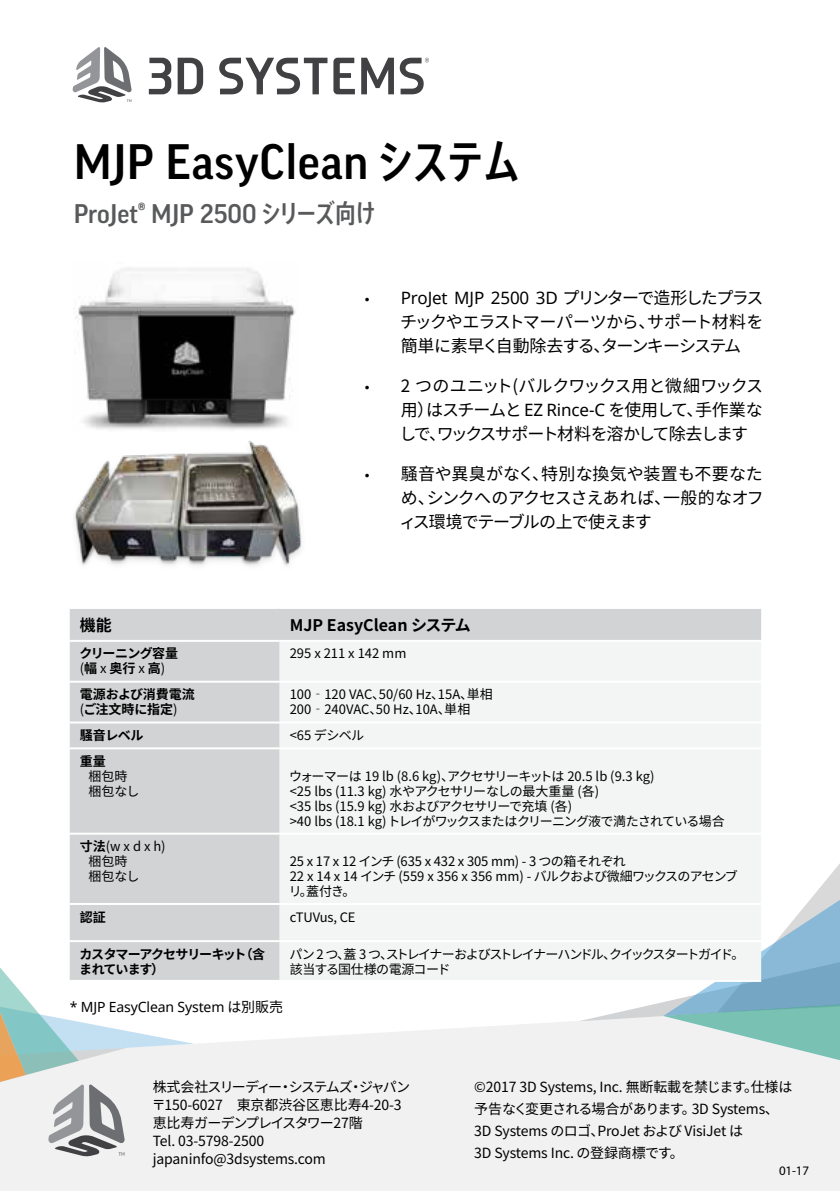
<style>
.page{position:relative;width:840px;height:1191px;background:#fff}
.page>*{position:absolute;margin:0;border:0;box-sizing:border-box;transform-origin:0 0}
.t1{font:500 48px "Good Pro";letter-spacing:.01em;color:#000}
.t2{font:500 26px "Good Pro";color:#58595b}
.t3{font:17px/24px "Noto Sans CJ Ksc";letter-spacing:-.055em;color:#000;text-align:justify}
.t4{font:17px "Noto Sans";letter-spacing:-.01em;color:#000}
.t5{font:700 16px "Noto Sans CJ Ksc";color:#000}
.t6{font:14px/18px "Noto Sans CJ Ksc";letter-spacing:-.01em;color:#000}
.t7{font:14px "Noto Sans";letter-spacing:-.01em;color:#000}
.t8{font:13px/15px "Noto Sans CJ Ksc";letter-spacing:-.06em;color:#000}
.t9{font:13px/15px "Noto Sans CJ Ksc";letter-spacing:-.04em;color:#000}
.t10{font:13px/15px "Noto Sans CJ Ksc";color:#000}
.t11{font:13px/15px "Noto Sans CJ Ksc";letter-spacing:-.105em;color:#000}
.t12{font:700 13px/15px "Noto Sans CJ Ksc";letter-spacing:-.045em;color:#000}
.t13{font:700 13px/15px "Noto Sans CJ Ksc";letter-spacing:-.085em;color:#000}
.t14{font:700 13px/15px "Noto Sans CJ Ksc";color:#000}
.t15{font:13px "Noto Sans CJ Ksc";letter-spacing:-.01em;color:#000}
.t16{font:13px "Myriad Pro";color:#000}
.s1{font-family:"Axis Cond Std"}
.s2{font-family:"Myriad Pro"}
.s3{font-family:"Noto Sans CJ Ksc"}
.s4{font-family:"Noto Sans"}
.s5{font-weight:400}
.s6{font-weight:700}
</style>
<div class="page">
<div style="left:0;top:1021px;width:839px;height:170px;background:#f1f1f2"></div>
<svg style="left:578px;top:819px;width:261px;height:250px"></svg>
<img style="left:74px;top:441px;width:228px;height:125px">
<img style="left:75px;top:268px;width:221px;height:162px">
<svg style="left:177px;top:58px;width:26px;height:36px"></svg>
<svg style="left:73px;top:47px;width:59px;height:55px"></svg>
<svg style="left:333px;top:58px;width:22px;height:36px"></svg>
<svg style="left:361px;top:58px;width:68px;height:36px"></svg>
<svg style="left:149px;top:58px;width:22px;height:36px"></svg>
<svg style="left:219px;top:58px;width:108px;height:36px"></svg>
<svg style="left:0;top:926px;width:194px;height:230px"></svg>
<div style="left:70px;top:609px;width:690px;height:371px;background:#d1d3d4"></div>
<div style="left:279px;top:642px;width:481px;height:338px;background:#f3f4f4"></div>
<hr style="left:70px;top:640px;width:209px;height:2px;background:#fff">
<hr style="left:70px;top:680px;width:209px;height:2px;background:#fff">
<hr style="left:279px;top:680px;width:481px;height:2px;background:#fff">
<hr style="left:70px;top:721px;width:209px;height:2px;background:#fff">
<hr style="left:279px;top:721px;width:481px;height:2px;background:#fff">
<hr style="left:70px;top:747px;width:209px;height:2px;background:#fff">
<hr style="left:279px;top:747px;width:481px;height:2px;background:#fff">
<hr style="left:70px;top:832px;width:209px;height:2px;background:#fff">
<hr style="left:279px;top:832px;width:481px;height:2px;background:#fff">
<hr style="left:70px;top:903px;width:209px;height:2px;background:#fff">
<hr style="left:279px;top:903px;width:481px;height:2px;background:#fff">
<hr style="left:70px;top:940px;width:209px;height:2px;background:#fff">
<hr style="left:279px;top:940px;width:481px;height:2px;background:#fff">
<hr style="left:70px;top:980px;width:209px;height:2px;background:#fff">
<hr style="left:279px;top:980px;width:481px;height:2px;background:#fff">
<hr style="left:279px;top:640px;width:481px;height:2px;background:#fff">
<h1 class="t1" style="left:74px;top:134px;width:447px">MJP EasyClean <span class="s1">システム</span></h1>
<h2 class="t2" style="left:74px;top:199px;width:303px">ProJet® MJP 2500 <span class="s1">シリーズ向け</span></h2>
<p class="t4" style="left:364px;top:286px;width:400px"><span class="s2">•</span> ProJet MJP 2500 3D <span class="s3">プリンターで造形したプラス</span></p>
<p class="t3" style="left:400px;top:310px;width:364px">チックやエラストマーパーツから、サポート材料を簡単に素早く自動除去する、ターンキーシステム</p>
<p class="t3" style="left:399px;top:374px;width:365px;text-indent:-35px"><span class="s2">•</span> 2 つのユニット(バルクワックス用と微細ワックス用）はスチームと<span class="s4">EZ Rince-C</span> を使用して、手作業なしで、ワックスサポート材料を溶かして除去します</p>
<p class="t3" style="left:399px;top:462px;width:365px;text-indent:-35px"><span class="s2">•</span> 騒音や異臭がなく、特別な換気や装置も不要なため、シンクへのアクセスさえあれば、一般的なオフィス環境でテーブルの上で使えます</p>
<p class="t5" style="left:80px;top:616px;width:33px">機能</p>
<p class="t5" style="left:289px;top:616px;width:182px">MJP EasyClean システム</p>
<p class="t12" style="left:79px;top:646px;width:100px">クリーニング容量<span class="s5">(</span>幅 <span class="s5">x</span> 奥行 <span class="s5">x</span> 高<span class="s5">)</span></p>
<p class="t10" style="left:289px;top:646px;width:118px">295 x 211 x 142 mm</p>
<p class="t14" style="left:80px;top:687px;width:116px">電源および消費電流<span class="s5">(</span>ご注文時に指定<span class="s5">)</span></p>
<p class="t10" style="left:289px;top:687px;width:204px">100‐120 VAC、50/60 Hz、15A、単相<br>200‐240VAC、50 Hz、10A、単相</p>
<p class="t12" style="left:80px;top:728px;width:65px">騒音レベル</p>
<p class="t9" style="left:289px;top:728px;width:76px">&lt;65 デシベル</p>
<p class="t12" style="left:80px;top:754px;width:27px">重量</p>
<p class="t9" style="left:88px;top:769px;width:52px">梱包時梱包なし</p>
<p class="t8" style="left:289px;top:769px;width:436px">ウォーマーは 19 lb (8.6 kg)、アクセサリーキットは 20.5 lb (9.3 kg)<br>&lt;25 lbs (11.3 kg) 水やアクセサリーなしの最大重量 (各)<br>&lt;35 lbs (15.9 kg) 水およびアクセサリーで充填 (各)<br>&gt;40 lbs (18.1 kg) トレイがワックスまたはクリーニング液で満たされている場合</p>
<p class="t9" style="left:88px;top:839px;width:79px;text-indent:-9px"><span class="s6">寸法</span>(w x d x h)梱包時<br>梱包なし</p>
<p class="t9" style="left:288px;top:854px;width:450px">25 x 17 x 12 インチ (635 x 432 x 305 mm) - 3 つの箱それぞれ<br>22 x 14 x 14 インチ (559 x 356 x 356 mm) - バルクおよび微細ワックスのアセンブリ。蓋付き。</p>
<p class="t12" style="left:80px;top:909px;width:27px">認証</p>
<p class="t15" style="left:289px;top:909px;width:67px">cTUVus, CE</p>
<p class="t13" style="left:79px;top:946px;width:187px">カスタマーアクセサリーキット（含まれています）</p>
<p class="t11" style="left:289px;top:946px;width:456px">パン 2 つ、蓋 3 つ、ストレイナーおよびストレイナーハンドル、クイックスタートガイド。該当する国仕様の電源コード</p>
<p class="t7" style="left:70px;top:997px;width:215px">* MJP EasyClean System <span class="s3">は別販売</span></p>
<p class="t6" style="left:152px;top:1077px;width:260px">株式会社スリーディー・システムズ・ジャパン〒150-6027　東京都渋谷区恵比寿4-20-3恵比寿ガーデンプレイスタワー27階<br>Tel. 03-5798-2500 japaninfo@3dsystems.com</p>
<p class="t6" style="left:474px;top:1075px;width:319px;line-height:22px">©2017 3D Systems, Inc. 無断転載を禁じます。仕様は予告なく変更される場合があります。3D Systems、<br>3D Systems のロゴ、ProJet および VisiJet は<br>3D Systems Inc. の登録商標です。</p>
<p class="t16" style="left:778px;top:1162px;width:32px">01-17</p>
</div>
